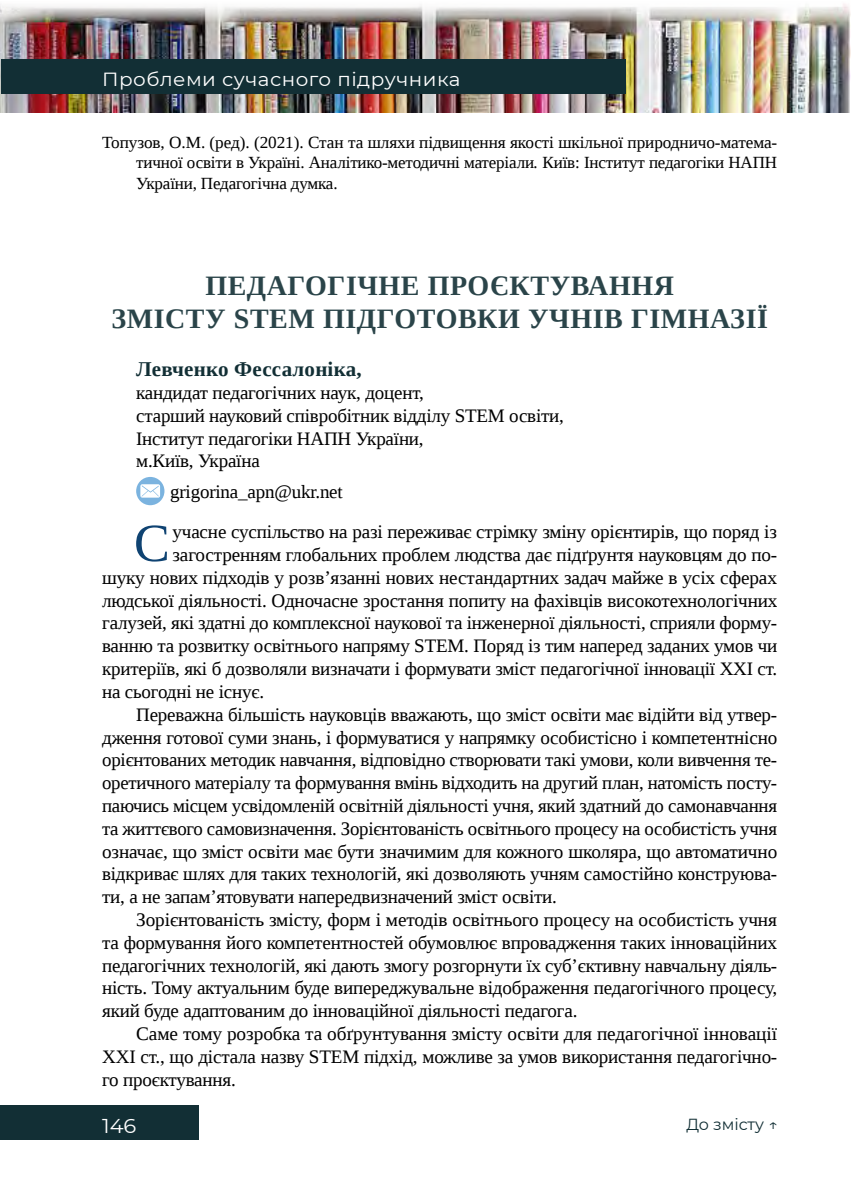
<style>
.page{position:relative;width:851px;height:1191px;background:#fff}
.page>*{position:absolute;margin:0;border:0;box-sizing:border-box;transform-origin:0 0}
.t1{font:53.8px "Liberation Serif";color:#0f4372}
.t2{font:700 28px/33.6px "Liberation Serif";letter-spacing:.02em;color:#2a4449;text-align:center}
.t3{font:700 21px "Liberation Serif";letter-spacing:.01em;color:#122f35}
.t4{font:20px "Montserrat";color:#fff;scale:1.05 1}
.t5{font:19px/22.8px "Liberation Serif";letter-spacing:-.01em;color:#000}
.t6{font:19px "Montserrat";letter-spacing:.025em;color:#fff;scale:1.05 1}
.t7{font:17px/20.4px "Liberation Serif";letter-spacing:-.01em;color:#000;text-align:justify}
.t8{font:16px "Montserrat";color:#122f35}
.s1{font-style:italic}
</style>
<div class="page">
<img style="left:0;top:4px;width:850px;height:109px">
<div style="left:2px;top:60px;width:624px;height:34px;background:#122f35"></div>
<div style="left:0;top:1106px;width:198px;height:34px;background:#122f35"></div>
<svg style="left:136px;top:477px;width:28px;height:28px"></svg>
<p class="t6" style="left:102px;top:66px;width:343px">Проблеми сучасного підручника</p>
<p class="t7" style="left:136px;top:132px;width:642px;text-indent:-34px">Топузов, О.М. (ред). (2021). Стан та шляхи підвищення якості шкільної природничо-матема&shy;тичної освіти в Україні. Аналітико-методичні матеріали<span class="s1">.</span> Київ: Інститут педагогіки НАПН України, Педагогічна думка.</p>
<h2 class="t2" style="left:111px;top:268px;width:658px">ПЕДАГОГІЧНЕ ПРОЄКТУВАННЯ<br>ЗМІСТУ STEM ПІДГОТОВКИ УЧНІВ ГІМНАЗІЇ</h2>
<p class="t3" style="left:136px;top:355px;width:227px">Левченко Фессалоніка,</p>
<p class="t5" style="left:136px;top:381px;width:429px">кандидат педагогічних наук, доцент,<br>старший науковий співробітник відділу STEM освіти, Інститут педагогіки НАПН України,<br>м.Київ, Україна</p>
<p class="t5" style="left:170px;top:480px;width:174px">grigorina_apn@ukr.net</p>
<h1 class="t1" style="left:134px;top:508px;width:37px">С</h1>
<p class="t5" style="left:172px;top:520px;width:605px">учасне суспільство на разі переживає стрімку зміну орієнтирів, що поряд із</p>
<p class="t5" style="left:172px;top:543px;width:606px">загостренням глобальних проблем людства дає підґрунтя науковцям до по-</p>
<p class="t5" style="left:102px;top:566px;width:676px">шуку нових підходів у розв’язанні нових нестандартних задач майже в усіх сферах</p>
<p class="t5" style="left:102px;top:589px;width:676px">людської діяльності. Одночасне зростання попиту на фахівців високотехнологічних</p>
<p class="t5" style="left:102px;top:611px;width:676px">галузей, які здатні до комплексної наукової та інженерної діяльності, сприяли форму-</p>
<p class="t5" style="left:102px;top:634px;width:676px">ванню та розвитку освітнього напряму STEM. Поряд із тим наперед заданих умов чи</p>
<p class="t5" style="left:102px;top:657px;width:676px">критеріїв, які б дозволяли визначати і формувати зміст педагогічної інновації ХХІ ст.</p>
<p class="t5" style="left:102px;top:680px;width:163px">на сьогодні не існує.</p>
<p class="t5" style="left:136px;top:703px;width:642px">Переважна більшість науковців вважають, що зміст освіти має відійти від утвер-</p>
<p class="t5" style="left:102px;top:725px;width:676px">дження готової суми знань, і формуватися у напрямку особистісно і компетентнісно</p>
<p class="t5" style="left:102px;top:748px;width:676px">орієнтованих методик навчання, відповідно створювати такі умови, коли вивчення те-</p>
<p class="t5" style="left:102px;top:771px;width:676px">оретичного матеріалу та формування вмінь відходить на другий план, натомість посту-</p>
<p class="t5" style="left:102px;top:794px;width:676px">паючись місцем усвідомленій освітній діяльності учня, який здатний до самонавчання</p>
<p class="t5" style="left:102px;top:817px;width:676px">та життєвого самовизначення. Зорієнтованість освітнього процесу на особистість учня</p>
<p class="t5" style="left:102px;top:839px;width:676px">означає, що зміст освіти має бути значимим для кожного школяра, що автоматично</p>
<p class="t5" style="left:102px;top:862px;width:676px">відкриває шлях для таких технологій, які дозволяють учням самостійно конструюва-</p>
<p class="t5" style="left:102px;top:885px;width:456px">ти, а не запам’ятовувати напередвизначений зміст освіти.</p>
<p class="t5" style="left:136px;top:908px;width:642px">Зорієнтованість змісту, форм і методів освітнього процесу на особистість учня</p>
<p class="t5" style="left:102px;top:931px;width:676px">та формування його компетентностей обумовлює впровадження таких інноваційних</p>
<p class="t5" style="left:102px;top:953px;width:676px">педагогічних технологій, які дають змогу розгорнути їх суб’єктивну навчальну діяль-</p>
<p class="t5" style="left:102px;top:976px;width:676px">ність. Тому актуальним буде випереджувальне відображення педагогічного процесу,</p>
<p class="t5" style="left:102px;top:999px;width:477px">який буде адаптованим до інноваційної діяльності педагога.</p>
<p class="t5" style="left:136px;top:1022px;width:642px">Саме тому розробка та обґрунтування змісту освіти для педагогічної інновації</p>
<p class="t5" style="left:102px;top:1045px;width:676px">ХХІ ст., що дістала назву STEM підхід, можливе за умов використання педагогічно-</p>
<p class="t5" style="left:102px;top:1067px;width:135px">го проєктування.</p>
<p class="t8" style="left:686px;top:1113px;width:93px">До змісту ↑</p>
<p class="t4" style="left:102px;top:1111px;width:34px">146</p>
</div>
